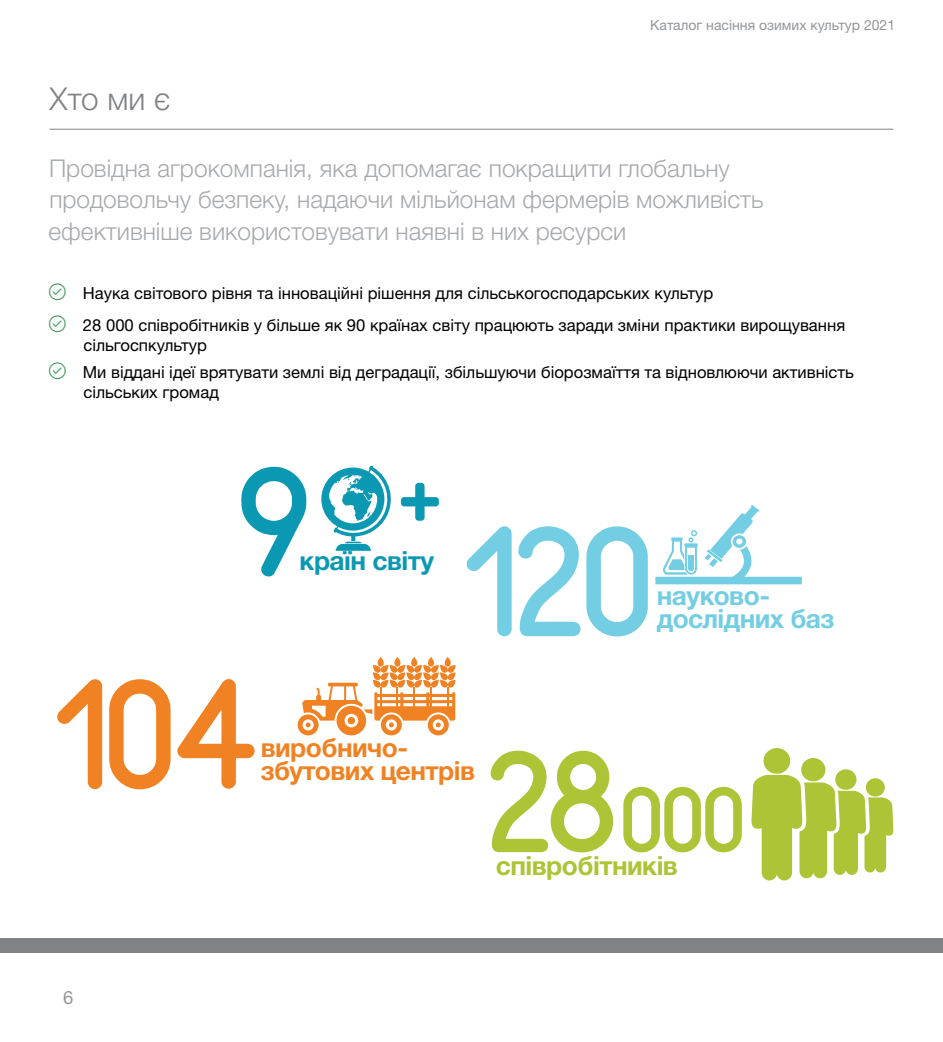
<style>
.page{position:relative;width:943px;height:1042px;background:#fff}
.page>*{position:absolute;margin:0;border:0;box-sizing:border-box;transform-origin:0 0}
.t1{font:151.9px "Nord";color:#73cee3}
.t2{font:151.9px "Nord";color:#f18224}
.t3{font:151.9px "Nord";color:#0b98b3}
.t4{font:90.3px "Nord";color:#acc435}
.t5{font:300 31.5px "Helvetica Neue LTW1 G";color:#808285}
.t6{font:700 26.43px "Helvetica Neue LTW1 G";letter-spacing:-.02em;color:#f18224}
.t7{font:700 26.43px/23.3px "Helvetica Neue LTW1 G";letter-spacing:-.02em;color:#73cee3}
.t8{font:700 26.43px "Helvetica Neue LTW1 G";letter-spacing:-.02em;color:#acc435}
.t9{font:700 26.43px "Helvetica Neue LTW1 G";letter-spacing:-.02em;color:#0b98b3}
.t10{font:300 24.5px/31.5px "Helvetica Neue LTW1 G";color:#a7a9ac}
.t11{font:18.38px "Helvetica Neue LTW1 G";color:#939598}
.t12{font:16.62px/31.5px "Helvetica Neue LTW1 G";color:#000}
.t13{font:14px "Helvetica Neue LTW1 G";color:#939598}
.s1{font-size:140.17px}
</style>
<div class="page">
<div style="left:0;top:938px;width:943px;height:14px;background:#808285"></div>
<hr style="left:50px;top:129px;width:843px;height:1px;background:#808285">
<div style="left:801px;top:758px;width:24px;height:23px;background:#acc435;border-radius:50%"></div>
<div style="left:835px;top:769px;width:21px;height:21px;background:#acc435;border-radius:50%"></div>
<div style="left:763px;top:748px;width:27px;height:26px;background:#acc435;border-radius:50%"></div>
<svg style="left:751px;top:775px;width:142px;height:105px"></svg>
<svg style="left:655px;top:505px;width:146px;height:79px"></svg>
<svg style="left:297px;top:657px;width:158px;height:78px"></svg>
<svg style="left:325px;top:465px;width:66px;height:86px"></svg>
<div style="left:321px;top:467px;width:63px;height:63px;border:7px solid #0b98b3;border-radius:50%"></div>
<div style="left:415px;top:483px;width:9px;height:38px;background:#0b98b3;border-radius:3px"></div>
<div style="left:401px;top:497px;width:38px;height:9px;background:#0b98b3;border-radius:3px"></div>
<h3 class="t5" style="left:50px;top:79px;width:122px">Хто ми є</h3>
<p class="t13" style="left:650px;top:16px;width:246px">Каталог насіння озимих культур 2021</p>
<h3 class="t10" style="left:49px;top:152px;width:716px">Провідна агрокомпанія, яка допомагає покращити глобальну продовольчу безпеку, надаючи мільйонам фермерів можливість ефективніше використовувати наявні в них ресурси</h3>
<p class="t12" style="left:83px;top:277px;width:764px">Наука світового рівня та інноваційні рішення для сільськогосподарських культур<br>28 000 співробітників у більше як 90 країнах світу працюють заради зміни практики вирощування</p>
<p class="t12" style="left:83px;top:331px;width:772px;line-height:27.3px">сільгоспкультур<br>Ми віддані ідеї врятувати землі від деградації, збільшуючи біорозмаїття та відновлюючи активність</p>
<p class="t12" style="left:83px;top:376px;width:137px">сільських громад</p>
<h1 class="t3" style="left:234px;top:429px;width:76px">9</h1>
<h3 class="t9" style="left:299px;top:544px;width:136px">країн світу</h3>
<h1 class="t1" style="left:459px;top:488px;width:192px">120</h1>
<h3 class="t7" style="left:657px;top:584px;width:179px">науково&shy;дослідних баз</h3>
<h1 class="t2" style="left:50px;top:641px;width:208px">104</h1>
<h3 class="t6" style="left:261px;top:731px;width:149px">виробничо-</h3>
<h3 class="t6" style="left:261px;top:754px;width:216px">збутових центрів</h3>
<h2 class="t4" style="left:483px;top:764px;width:260px"><span class="s1">28</span>000</h2>
<h3 class="t8" style="left:496px;top:849px;width:184px">співробітників</h3>
<p class="t11" style="left:63px;top:985px;width:12px">6</p>
</div>
